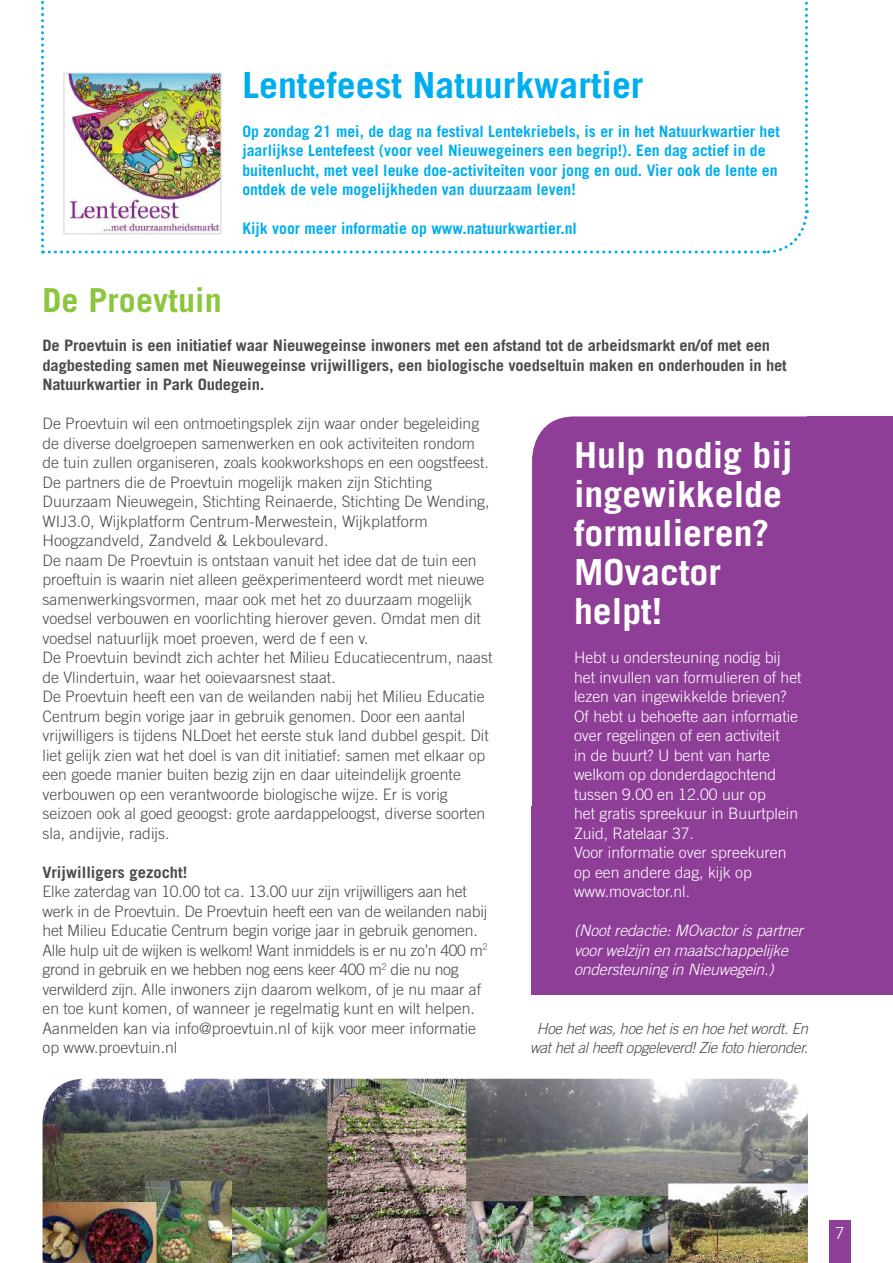
<style>
.page{position:relative;width:893px;height:1263px;background:#fff}
.page>*{position:absolute;margin:0;border:0;box-sizing:border-box;transform-origin:0 0}
.t1{font:700 36px/39px "Trade Gothic";color:#fff;scale:1.05 1}
.t2{font:700 36px "Trade Gothic";color:#00aeef;scale:1.05 1}
.t3{font:700 33px "Trade Gothic";letter-spacing:.005em;color:#8bc63e}
.t4{font:300 16.5px "Trade Gothic";color:#fff}
.t5{font:300 15.75px/19.5px "Trade Gothic";color:#4b4c4d}
.t6{font:300 15.75px/19.5px "Trade Gothic";color:#fff}
.t7{font:700 15.75px/19.5px "Trade Gothic";color:#00aeef}
.t8{font:700 15.75px/19.5px "Trade Gothic";letter-spacing:-.01em;color:#4b4c4d;scale:1.05 1}
.t9{font:italic 300 15.75px/19.5px "Trade Gothic";letter-spacing:-.01em;color:#fff}
.t10{font:italic 300 15.3px/19.5px "Trade Gothic";letter-spacing:-.02em;color:#4b4c4d;text-align:center}
</style>
<div class="page">
<img style="left:43px;top:1079px;width:765px;height:184px">
<div style="left:829px;top:1220px;width:21px;height:43px;background:#8f3e97"></div>
<svg style="left:764px;top:1px;width:45px;height:253px"></svg>
<svg style="left:41px;top:0;width:717px;height:254px"></svg>
<img style="left:66px;top:75px;width:153px;height:157px">
<div style="left:64px;top:73px;width:157px;height:161px;border:1px solid #d1d2d4"></div>
<svg style="left:532px;top:416px;width:276px;height:390px;background:#92439a"></svg>
<div style="left:808px;top:416px;width:85px;height:579px;background:#8f3e97"></div>
<div style="left:531px;top:806px;width:362px;height:189px;background:#8f3e97"></div>
<div style="left:574px;top:429px;width:234px;height:566px;background:#8f3e97"></div>
<h2 class="t3" style="left:43px;top:280px;width:181px">De Proevtuin</h2>
<h1 class="t2" style="left:242px;top:63px;width:383px">Lentefeest Natuurkwartier</h1>
<p class="t7" style="left:242px;top:121px;width:539px">Op zondag 21 mei, de dag na festival Lentekriebels, is er in het Natuurkwartier het jaarlijkse Lentefeest (voor veel Nieuwegeiners een begrip!). Een dag actief in de buitenlucht, met veel leuke doe-activiteiten voor jong en oud. Vier ook de lente en ontdek de vele mogelijkheden van duurzaam leven!</p>
<p class="t7" style="left:242px;top:218px;width:336px">Kijk voor meer informatie op www.natuurkwartier.nl</p>
<p class="t8" style="left:43px;top:335px;width:710px">De Proevtuin is een initiatief waar Nieuwegeinse inwoners met een afstand tot de arbeidsmarkt en/of met een dagbesteding samen met Nieuwegeinse vrijwilligers, een biologische voedseltuin maken en onderhouden in het<br>Natuurkwartier in Park Oudegein.</p>
<p class="t5" style="left:43px;top:413px;width:451px">De Proevtuin wil een ontmoetingsplek zijn waar onder begeleiding de diverse doelgroepen samenwerken en ook activiteiten rondom de tuin zullen organiseren, zoals kookworkshops en een oogstfeest.<br>De partners die de Proevtuin mogelijk maken zijn Stichting Duurzaam Nieuwegein, Stichting Reinaerde, Stichting De Wending, WIJ3.0, Wijkplatform Centrum-Merwestein, Wijkplatform Hoogzandveld, Zandveld &amp; Lekboulevard.<br>De naam De Proevtuin is ontstaan vanuit het idee dat de tuin een proeftuin is waarin niet alleen geëxperimenteerd wordt met nieuwe samenwerkingsvormen, maar ook met het zo duurzaam mogelijk voedsel verbouwen en voorlichting hierover geven. Omdat men dit voedsel natuurlijk moet proeven, werd de f een v.<br>De Proevtuin bevindt zich achter het Milieu Educatiecentrum, naast de Vlindertuin, waar het ooievaarsnest staat.<br>De Proevtuin heeft een van de weilanden nabij het Milieu Educatie Centrum begin vorige jaar in gebruik genomen. Door een aantal vrijwilligers is tijdens NLDoet het eerste stuk land dubbel gespit. Dit liet gelijk zien wat het doel is van dit initiatief: samen met elkaar op een goede manier buiten bezig zijn en daar uiteindelijk groente verbouwen op een verantwoorde biologische wijze. Er is vorig seizoen ook al goed geoogst: grote aardappeloogst, diverse soorten sla, andijvie, radijs.</p>
<p class="t8" style="left:43px;top:862px;width:139px">Vrijwilligers gezocht!</p>
<p class="t5" style="left:43px;top:881px;width:447px">Elke zaterdag van 10.00 tot ca. 13.00 uur zijn vrijwilligers aan het werk in de Proevtuin. De Proevtuin heeft een van de weilanden nabij het Milieu Educatie Centrum begin vorige jaar in gebruik genomen.<br>Alle hulp uit de wijken is welkom! Want inmiddels is er nu zo’n 400 m<sup>2 </sup>grond in gebruik en we hebben nog eens keer 400 m<sup>2</sup> die nu nog verwilderd zijn. Alle inwoners zijn daarom welkom, of je nu maar af en toe kunt komen, of wanneer je regelmatig kunt en wilt helpen.<br>Aanmelden kan via info@proevtuin.nl of kijk voor meer informatie op www.proevtuin.nl</p>
<h1 class="t1" style="left:574px;top:435px;width:210px">Hulp nodig bij ingewikkelde formulieren?<br>MOvactor helpt!</h1>
<p class="t6" style="left:574px;top:647px;width:229px">Hebt u ondersteuning nodig bij het invullen van formulieren of het lezen van ingewikkelde brieven?<br>Of hebt u behoefte aan informatie over regelingen of een activiteit<br>in de buurt? U bent van harte welkom op donderdagochtend tussen 9.00 en 12.00 uur op<br>het gratis spreekuur in Buurtplein<br>Zuid, Ratelaar 37.<br>Voor informatie over spreekuren op een andere dag, kijk op www.movactor.nl.</p>
<p class="t9" style="left:574px;top:920px;width:231px">(Noot redactie: MOvactor is partner voor welzijn en maatschappelijke ondersteuning in Nieuwegein.)</p>
<p class="t10" style="left:530px;top:1018px;width:280px">Hoe het was, hoe het is en hoe het wordt. En wat het al heeft opgeleverd! Zie foto hieronder.</p>
<p class="t4" style="left:835px;top:1223px;width:11px">7</p>
</div>
